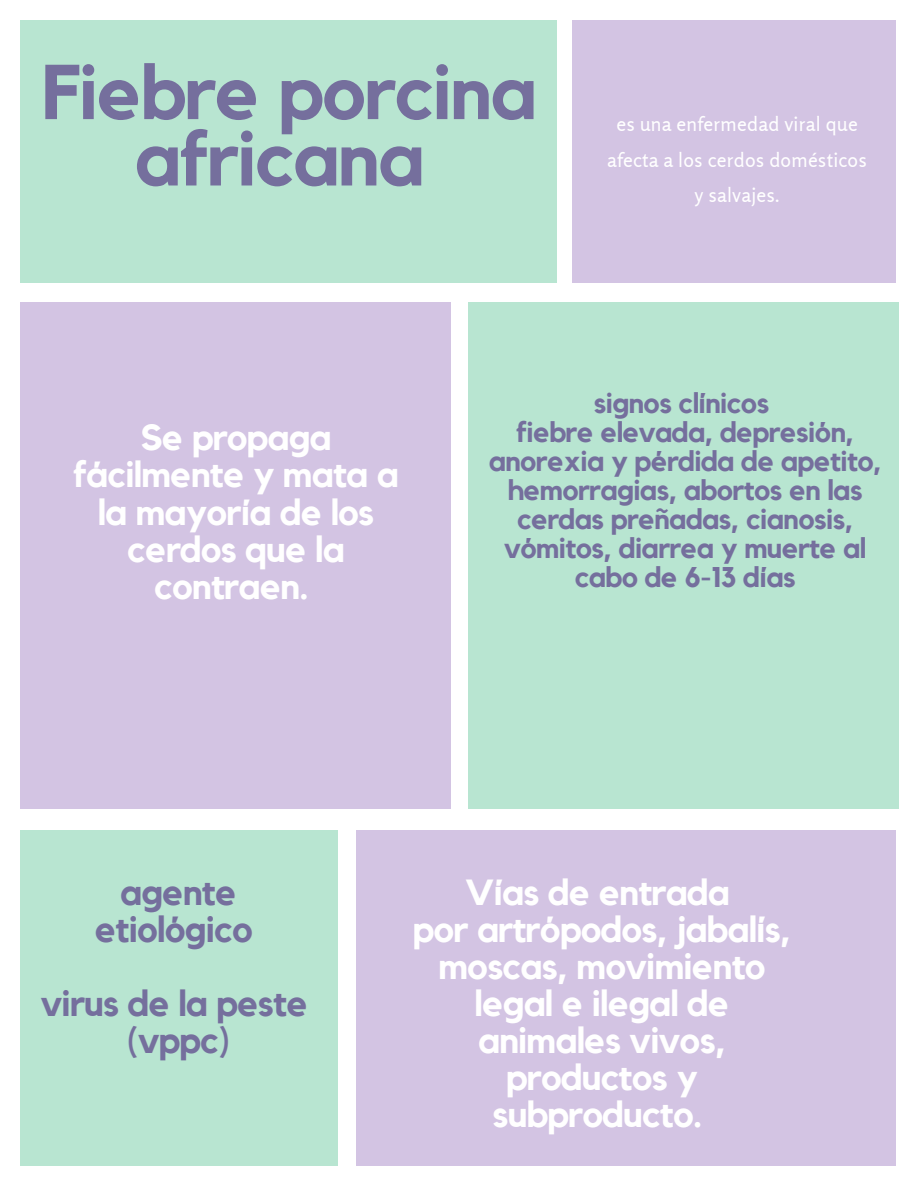
<style>
.page{position:relative;width:918px;height:1188px;background:#fff}
.page>*{position:absolute;margin:0;border:0;box-sizing:border-box;transform-origin:0 0}
.t1{font:700 76.65px "Kollektif";letter-spacing:-.02em;color:#756f9d}
.t2{font:700 36.3px/37.2px "Kollektif";letter-spacing:-.02em;color:#fff;text-align:center}
.t3{font:700 36.3px/37.2px "Kollektif";letter-spacing:-.02em;color:#756f9d;text-align:center}
.t4{font:700 28.35px/29.1px "Kollektif";letter-spacing:-.02em;color:#756f9d;text-align:center}
.t5{font:19.8px/35.4px "Rosario";letter-spacing:.01em;color:#fff;text-align:center}
</style>
<div class="page">
<div style="left:21px;top:21px;width:536px;height:262px;background:#b8e5d1"></div>
<div style="left:572px;top:21px;width:324px;height:262px;background:#d3c4e3"></div>
<div style="left:20px;top:303px;width:431px;height:506px;background:#d3c4e3"></div>
<div style="left:468px;top:303px;width:430px;height:506px;background:#b8e5d1"></div>
<div style="left:21px;top:831px;width:317px;height:335px;background:#b8e5d1"></div>
<div style="left:356px;top:831px;width:540px;height:335px;background:#d3c4e3"></div>
<p class="t1" style="left:42px;top:57px;width:497px">Fiebre porcina</p>
<p class="t1" style="left:134px;top:123px;width:292px">africana</p>
<p class="t5" style="left:607px;top:106px;width:261px">es una enfermedad viral que afecta a los cerdos domésticos y salvajes.</p>
<p class="t2" style="left:73px;top:420px;width:327px">Se propaga fácilmente y mata a la mayoría de los cerdos que la contraen.</p>
<p class="t4" style="left:594px;top:389px;width:177px">signos clínicos</p>
<p class="t4" style="left:489px;top:418px;width:395px">fiebre elevada, depresión, anorexia y pérdida de apetito, hemorragias, abortos en las cerdas preñadas, cianosis, vómitos, diarrea y muerte al cabo de 6-13 días</p>
<p class="t3" style="left:95px;top:875px;width:160px">agente etiológico</p>
<p class="t3" style="left:41px;top:986px;width:269px">virus de la peste</p>
<p class="t3" style="left:127px;top:1023px;width:104px">(vppc)</p>
<p class="t2" style="left:465px;top:875px;width:266px">Vías de entrada</p>
<p class="t2" style="left:413px;top:912px;width:380px">por artrópodos, jabalís, moscas, movimiento legal e ilegal de animales vivos, productos y subproducto.</p>
</div>
